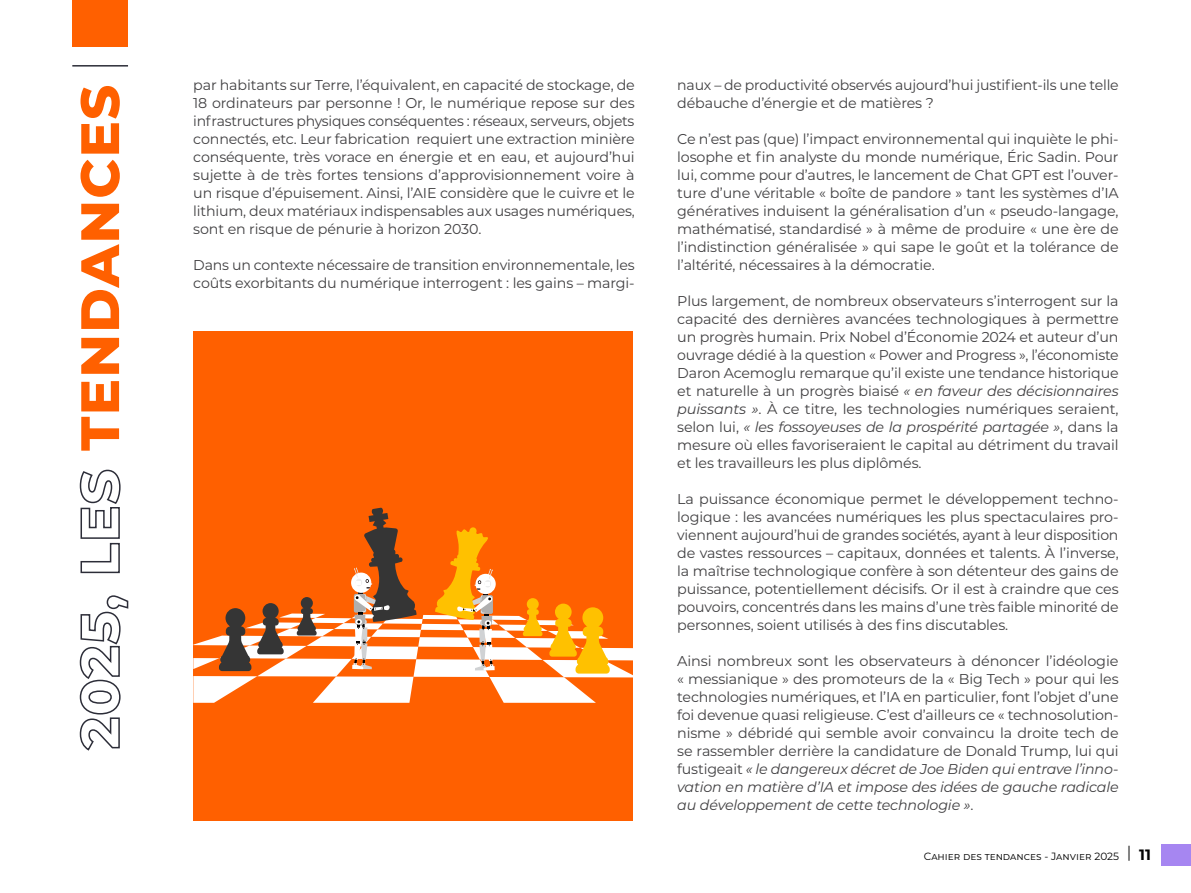
<style>
.page{position:relative;width:1191px;height:893px;background:#fff}
.page>*{position:absolute;margin:0;border:0;box-sizing:border-box;transform-origin:0 0}
.t1{font:800 54px "Montserrat";letter-spacing:.025em;color:#ff6000}
.t2{font:14.25px/18px "Montserrat";letter-spacing:-.01em;color:#414042;text-align:justify}
.t3{font:10.5px "Montserrat";color:#000}
.s1{color:#2c2d38}
.s2{font-style:italic}
.s3{font-weight:700;font-size:15px}
</style>
<div class="page">
<div style="left:1161px;top:844px;width:30px;height:21px;background:#a686f1"></div>
<div style="left:72px;top:0;width:56px;height:47px;background:#ff6000"></div>
<hr style="left:72px;top:65px;width:56px;height:2px;background:#2c2d38">
<div style="left:193px;top:332px;width:440px;height:489px;background:#ff6000"></div>
<svg style="left:193px;top:508px;width:440px;height:195px"></svg>
<h1 class="t1" style="left:60px;top:749px;width:666px;rotate:-90deg"><span class="s1">2025, LES</span> TENDANCES</h1>
<p class="t2" style="left:193px;top:75px;width:443px">par habitants sur Terre, l’équivalent, en capacité de stockage, de 18 ordinateurs par personne ! Or, le numérique repose sur des infrastructures physiques conséquentes : réseaux, serveurs, objets connectés, etc. Leur fabrication requiert une extraction minière conséquente, très vorace en énergie et en eau, et aujourd’hui sujette à de très fortes tensions d’approvisionnement voire à un risque d’épuisement. Ainsi, l’AIE considère que le cuivre et le lithium, deux matériaux indispensables aux usages numériques, sont en risque de pénurie à horizon 2030.</p>
<p class="t2" style="left:193px;top:255px;width:443px">Dans un contexte nécessaire de transition environnementale, les coûts exorbitants du numérique interrogent : les gains – margi-</p>
<p class="t2" style="left:677px;top:75px;width:443px">naux – de productivité observés aujourd’hui justifient-ils une telle débauche d’énergie et de matières ?</p>
<p class="t2" style="left:677px;top:129px;width:443px">Ce n’est pas (que) l’impact environnemental qui inquiète le phi&shy;losophe et fin analyste du monde numérique, Éric Sadin. Pour lui, comme pour d’autres, le lancement de Chat GPT est l’ouver&shy;ture d’une véritable « boîte de pandore » tant les systèmes d’IA génératives induisent la généralisation d’un « pseudo-langage, mathématisé, standardisé » à même de produire « une ère de l’indistinction généralisée » qui sape le goût et la tolérance de l’altérité, nécessaires à la démocratie.</p>
<p class="t2" style="left:677px;top:291px;width:443px">Plus largement, de nombreux observateurs s’interrogent sur la capacité des dernières avancées technologiques à permettre un progrès humain. Prix Nobel d’Économie 2024 et auteur d’un ouvrage dédié à la question « Power and Progress », l’économiste Daron Acemoglu remarque qu’il existe une tendance historique et naturelle à un progrès biaisé <span class="s2">« en faveur des décisionnaires puissants »</span>. À ce titre, les technologies numériques seraient, selon lui, <span class="s2">« les fossoyeuses de la prospérité partagée »</span>, dans la mesure où elles favoriseraient le capital au détriment du travail et les travailleurs les plus diplômés.</p>
<p class="t2" style="left:677px;top:489px;width:443px">La puissance économique permet le développement techno&shy;logique : les avancées numériques les plus spectaculaires pro&shy;viennent aujourd’hui de grandes sociétés, ayant à leur disposition de vastes ressources – capitaux, données et talents. À l’inverse, la maîtrise technologique confère à son détenteur des gains de puissance, potentiellement décisifs. Or il est à craindre que ces pouvoirs, concentrés dans les mains d’une très faible minorité de personnes, soient utilisés à des fins discutables.</p>
<p class="t2" style="left:677px;top:651px;width:443px">Ainsi nombreux sont les observateurs à dénoncer l’idéologie « messianique » des promoteurs de la « Big Tech » pour qui les technologies numériques, et l’IA en particulier, font l’objet d’une foi devenue quasi religieuse. C’est d’ailleurs ce « technosolution&shy;nisme » débridé qui semble avoir convaincu la droite tech de se rassembler derrière la candidature de Donald Trump, lui qui fustigeait <span class="s2">« le dangereux décret de Joe Biden qui entrave l’inno&shy;vation en matière d’IA et impose des idées de gauche radicale au développement de cette technologie »</span>.</p>
<p class="t3" style="left:924px;top:849px;width:229px">Cahier des tendances - Janvier 2025 <sup>|</sup> <span class="s3">11</span></p>
</div>
